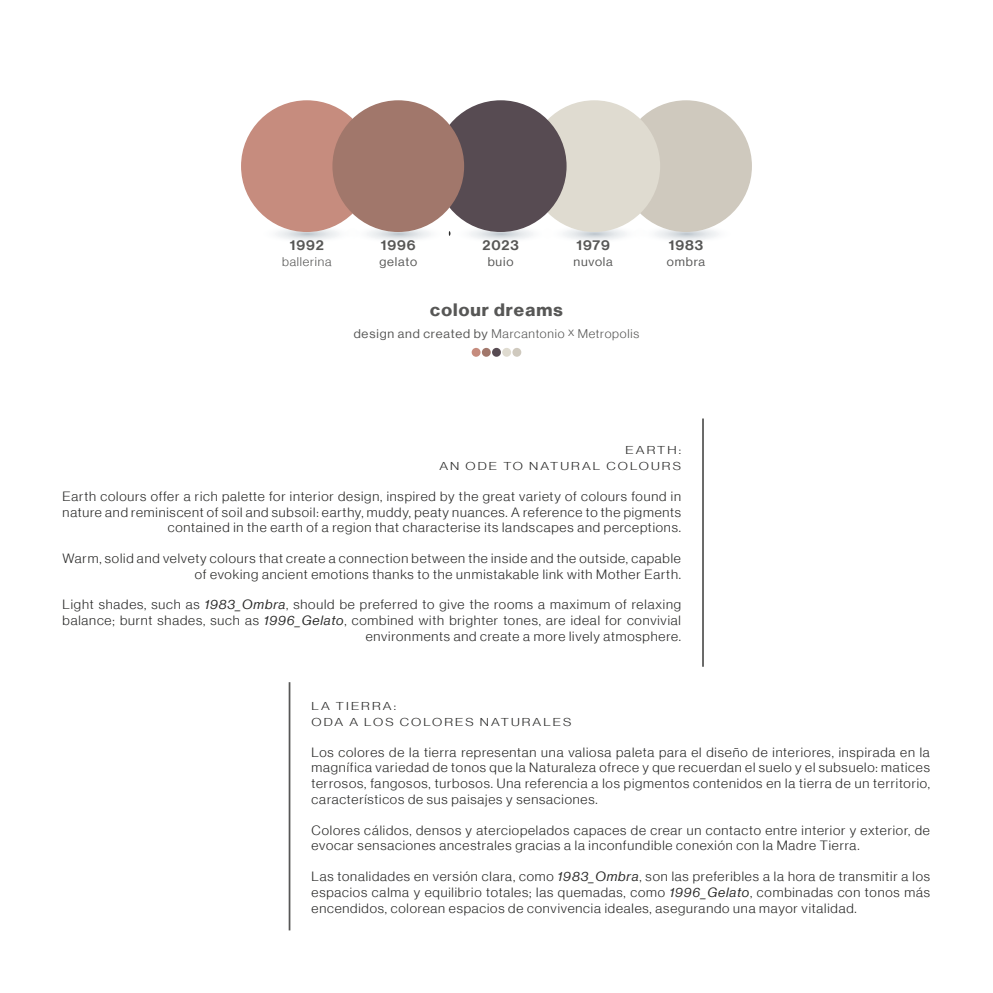
<style>
.page{position:relative;width:993px;height:993px;background:#fff}
.page>*{position:absolute;margin:0;border:0;box-sizing:border-box;transform-origin:0 0}
.t1{font:17.5px "N Haas Grotesk DSW02 75 Bd";letter-spacing:.06em;color:#575756;scale:1.05 1}
.t2{font:14px "N Haas Grotesk DSW02 65 Md";letter-spacing:.06em;color:#575756;scale:1.05 1}
.t3{font:13.12px/15.8px "N Haas Grotesk DSW02 45 Lt";letter-spacing:.06em;color:#282827;text-align:right;scale:1.05 1}
.t4{font:12.25px "N Haas Grotesk DSW02 45 Lt";letter-spacing:.06em;color:#575756;scale:1.05 1}
.t5{font:12.25px "N Haas Grotesk DSW02 55 Rg";letter-spacing:.06em;color:#575756;scale:1.05 1}
.t6{font:11.2px/15.8px "N Haas Grotesk DSW02 45 Lt";letter-spacing:.15em;color:#282827;scale:1.24 1}
.s1{font-family:"N Haas Grotesk DSW02 55 Rg"}
.s2{font-family:"N Haas Grotesk DSW02 56 It"}
</style>
<div class="page">
<div style="left:502px;top:348px;width:9px;height:8px;background:#dfdbd0;border-radius:50%"></div>
<div style="left:512px;top:348px;width:9px;height:8px;background:#cfc9be;border-radius:50%"></div>
<div style="left:492px;top:348px;width:8px;height:8px;background:#574b52;border-radius:50%"></div>
<div style="left:481px;top:348px;width:9px;height:8px;background:#a1776b;border-radius:50%"></div>
<div style="left:471px;top:348px;width:9px;height:8px;background:#c68c7e;border-radius:50%"></div>
<div style="left:620px;top:100px;width:131px;height:132px;background:#cfc9be;border-radius:50%"></div>
<div style="left:528px;top:100px;width:132px;height:132px;background:#dfdbd0;border-radius:50%"></div>
<div style="left:434px;top:100px;width:132px;height:132px;background:#574b52;border-radius:50%"></div>
<div style="left:241px;top:100px;width:131px;height:132px;background:#c68c7e;border-radius:50%"></div>
<svg style="left:272px;top:222px;width:449px;height:19px"></svg>
<img style="left:345px;top:228px;width:14px;height:11px">
<div style="left:332px;top:100px;width:132px;height:132px;background:#a1776b;border-radius:50%"></div>
<hr style="left:288px;top:682px;width:2px;height:248px;background:#575756">
<hr style="left:702px;top:418px;width:1px;height:248px;background:#575756">
<p class="t2" style="left:290px;top:237px;width:34px">1992</p>
<p class="t4" style="left:282px;top:254px;width:48px">ballerina</p>
<p class="t2" style="left:381px;top:237px;width:35px">1996</p>
<p class="t5" style="left:379px;top:254px;width:37px">gelato</p>
<p class="t2" style="left:482px;top:237px;width:36px">2023</p>
<p class="t5" style="left:487px;top:254px;width:26px">buio</p>
<p class="t2" style="left:576px;top:237px;width:33px">1979</p>
<p class="t5" style="left:573px;top:254px;width:39px">nuvola</p>
<h1 class="t1" style="left:430px;top:300px;width:128px">colour dreams</h1>
<p class="t4" style="left:353px;top:326px;width:273px"><span class="s1">design and created by</span> Marcantonio x Metropolis</p>
<p class="t2" style="left:668px;top:237px;width:34px">1983</p>
<p class="t5" style="left:666px;top:254px;width:38px">ombra</p>
<p class="t6" style="left:439px;top:442px;width:196px;text-align:right">EARTH:<br>AN ODE TO NATURAL COLOURS</p>
<p class="t3" style="left:63px;top:488px;width:590px">Earth colours offer a rich palette for interior design, inspired by the great variety of colours found in nature and reminiscent of soil and subsoil: earthy, muddy, peaty nuances. A reference to the pigments contained in the earth of a region that characterise its landscapes and perceptions.</p>
<p class="t3" style="left:63px;top:550px;width:590px">Warm, solid and velvety colours that create a connection between the inside and the outside, capable of evoking ancient emotions thanks to the unmistakable link with Mother Earth.</p>
<p class="t3" style="left:63px;top:596px;width:590px">Light shades, such as <span class="s2">1983_Ombra</span>, should be preferred to give the rooms a maximum of relaxing balance; burnt shades, such as <span class="s2">1996_Gelato</span>, combined with brighter tones, are ideal for convivial environments and create a more lively atmosphere.</p>
<p class="t6" style="left:311px;top:698px;width:211px">LA TIERRA:<br>ODA A LOS COLORES NATURALES</p>
<p class="t3" style="left:311px;top:743px;width:590px;text-align:justify">Los colores de la tierra representan una valiosa paleta para el diseño de interiores, inspirada en la magnífica variedad de tonos que la Naturaleza ofrece y que recuerdan el suelo y el subsuelo: matices terrosos, fangosos, turbosos. Una referencia a los pigmentos contenidos en la tierra de un territorio, característicos de sus paisajes y sensaciones.</p>
<p class="t3" style="left:311px;top:821px;width:590px;text-align:left">Colores cálidos, densos y aterciopelados capaces de crear un contacto entre interior y exterior, de evocar sensaciones ancestrales gracias a la inconfundible conexión con la Madre Tierra.</p>
<p class="t3" style="left:311px;top:868px;width:590px;text-align:justify">Las tonalidades en versión clara, como <span class="s2">1983_Ombra</span>, son las preferibles a la hora de transmitir a los espacios calma y equilibrio totales; las quemadas, como <span class="s2">1996_Gelato</span>, combinadas con tonos más encendidos, colorean espacios de convivencia ideales, asegurando una mayor vitalidad.</p>
</div>
